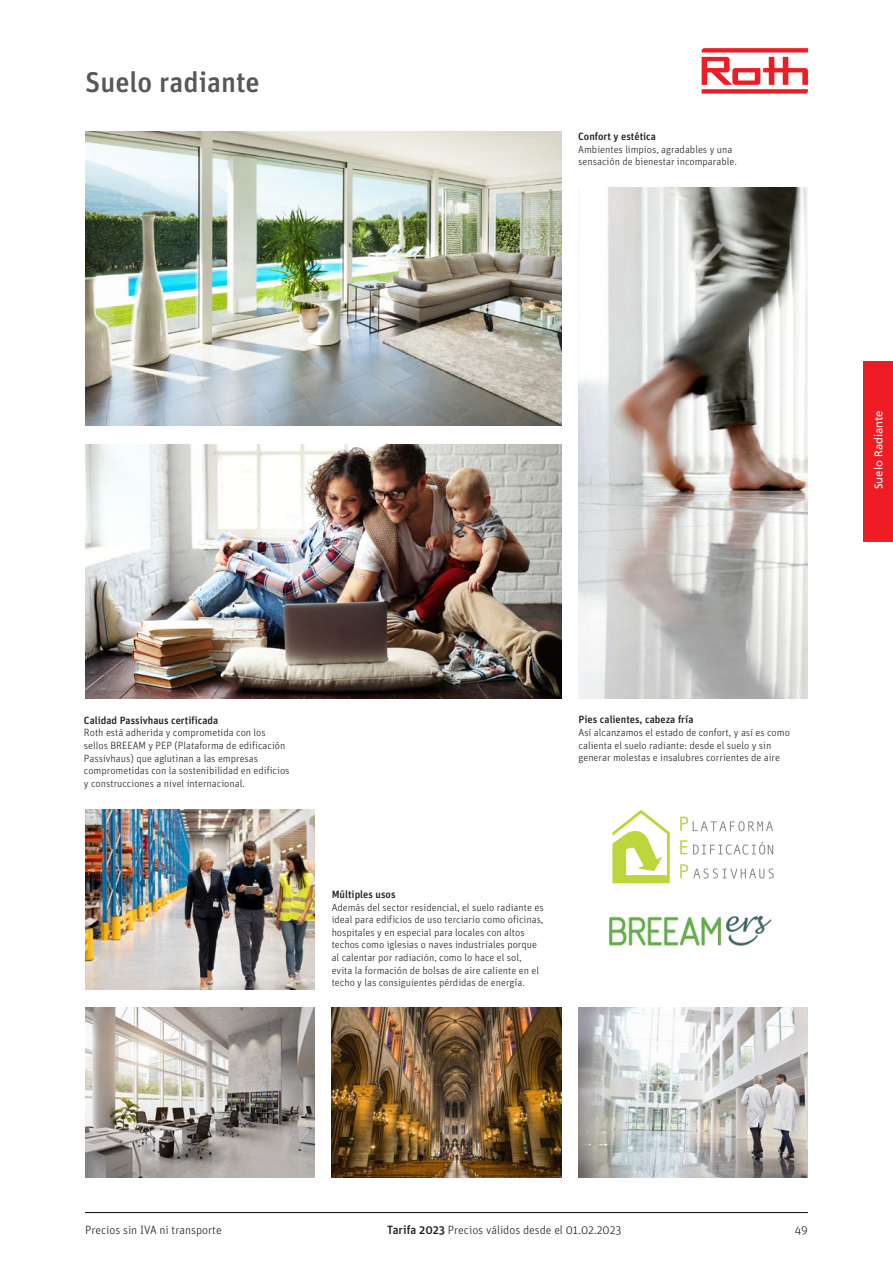
<style>
.page{position:relative;width:893px;height:1263px;background:#fff}
.page>*{position:absolute;margin:0;border:0;box-sizing:border-box;transform-origin:0 0}
.t1{font:500 28.5px "Unit OT";color:#57585a}
.t2{font:300 12px "Unit OT";color:#231f20}
.t3{font:11.25px "Frutiger LT Std";color:#fff}
.t4{font:300 10.5px/12.6px "Unit OT";color:#231f20}
.t5{font:500 10.5px "Unit OT";color:#231f20}
.s1{font-weight:500}
</style>
<div class="page">
<img style="left:85px;top:444px;width:476px;height:254px">
<img style="left:332px;top:1008px;width:229px;height:170px">
<img style="left:85px;top:132px;width:476px;height:294px">
<img style="left:578px;top:187px;width:230px;height:511px">
<img style="left:578px;top:1008px;width:230px;height:170px">
<img style="left:85px;top:809px;width:230px;height:181px">
<img style="left:85px;top:1008px;width:230px;height:170px">
<img style="left:609px;top:915px;width:163px;height:32px">
<svg style="left:612px;top:810px;width:58px;height:73px"></svg>
<svg style="left:680px;top:840px;width:7px;height:14px"></svg>
<svg style="left:680px;top:817px;width:93px;height:14px"></svg>
<svg style="left:693px;top:842px;width:80px;height:13px"></svg>
<svg style="left:680px;top:864px;width:94px;height:14px"></svg>
<svg style="left:702px;top:48px;width:106px;height:46px"></svg>
<hr style="left:85px;top:1212px;width:723px;height:1px;background:#231f20">
<div style="left:863px;top:361px;width:30px;height:180px;background:#ee1d23"></div>
<h1 class="t1" style="left:85px;top:64px;width:176px">Suelo radiante</h1>
<p class="t5" style="left:578px;top:130px;width:79px">Confort y estética</p>
<p class="t4" style="left:578px;top:143px;width:160px">Ambientes limpios, agradables y una sensación de bienestar incomparable.</p>
<p class="t3" style="left:872px;top:489px;width:80px;rotate:-90deg">Suelo Radiante</p>
<p class="t5" style="left:84px;top:713px;width:136px">Calidad Passivhaus certificada</p>
<p class="t4" style="left:84px;top:726px;width:207px">Roth está adherida y comprometida con los sellos BREEAM y PEP (Plataforma de edificación Passivhaus) que aglutinan a las empresas comprometidas con la sostenibilidad en edificios y construcciones a nivel internacional.</p>
<p class="t5" style="left:579px;top:713px;width:116px">Pies calientes, cabeza fría</p>
<p class="t4" style="left:579px;top:726px;width:213px">Así alcanzamos el estado de confort, y así es como calienta el suelo radiante: desde el suelo y sin generar molestas e insalubres corrientes de aire</p>
<p class="t5" style="left:332px;top:888px;width:65px">Múltiples usos</p>
<p class="t4" style="left:332px;top:901px;width:214px">Además del sector residencial, el suelo radiante es ideal para edificios de uso terciario como oficinas, hospitales y en especial para locales con altos techos como iglesias o naves industriales porque al calentar por radiación, como lo hace el sol, evita la formación de bolsas de aire caliente en el techo y las consiguientes pérdidas de energía.</p>
<p class="t2" style="left:85px;top:1223px;width:138px">Precios sin IVA ni transporte</p>
<p class="t2" style="left:387px;top:1223px;width:236px"><span class="s1">Tarifa 2023</span> Precios válidos desde el 01.02.2023</p>
<p class="t2" style="left:795px;top:1223px;width:15px">49</p>
</div>
